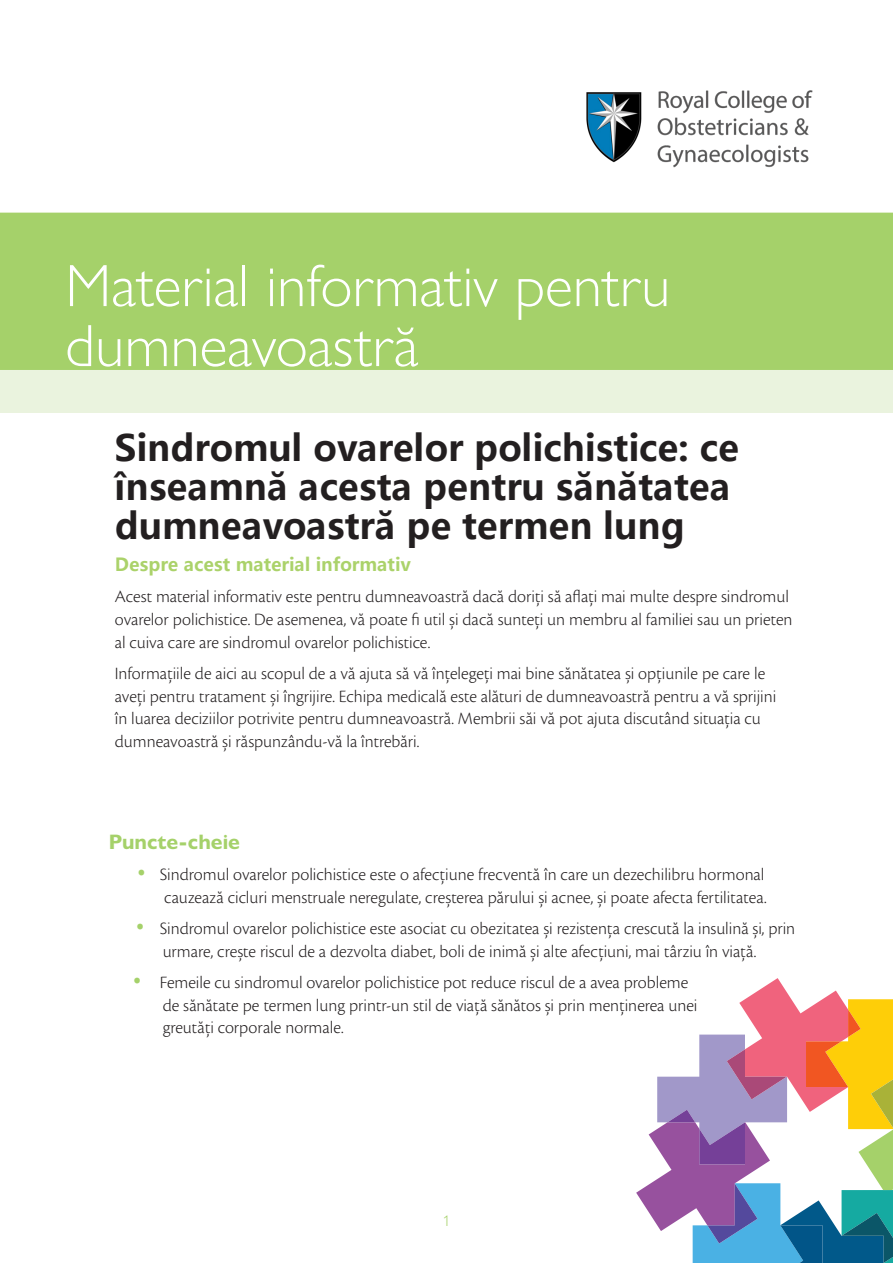
<style>
.page{position:relative;width:893px;height:1263px;background:#fff}
.page>*{position:absolute;margin:0;border:0;box-sizing:border-box;transform-origin:0 0}
.PI_Information_for_you{font:300 60px "Gill Sans Nova";color:#fff}
.PI_body_text_lp{font:700 36px/39px "Microsoft Ya Hei";color:#231f20}
.PI_body_text{font:700 21px "Gill Sans Nova";color:#a5d16a}
.PI_body_text_lp-2{font:300 18px/22.5px "Cronos Pro";color:#231f20}
.PI_body_text_lp-3{font:700 18px "Microsoft Ya Hei";color:#abd26a}
.PI_page_number{font:300 15px "Gill Sans Nova";color:#a5d16a}
.s1{font-size:31.5px;color:#a5d16a}
</style>
<div class="page">
<svg style="left:636px;top:978px;width:257px;height:285px"></svg>
<div style="left:0;top:370px;width:893px;height:42px;background:#eaf3de"></div>
<div style="left:0;top:213px;width:893px;height:157px;background:#a5d16a"></div>
<img style="left:586px;top:90px;width:227px;height:78px">
<p class="PI_Information_for_you" style="left:65px;top:252px;width:607px">Material informativ pentru</p>
<p class="PI_Information_for_you" style="left:65px;top:312px;width:355px">dumneavoastră</p>
<p class="PI_body_text_lp" style="left:115px;top:428px;width:626px">Sindromul ovarelor polichistice: ce înseamnă acesta pentru sănătatea dumneavoastră pe termen lung</p>
<p class="PI_body_text_lp-3" style="left:115px;top:552px;width:297px">Despre acest material informativ</p>
<p class="PI_body_text_lp-2" style="left:115px;top:585px;width:679px">Acest material informativ este pentru dumneavoastră dacă doriți să aflați mai multe despre sindromul ovarelor polichistice. De asemenea, vă poate fi util și dacă sunteți un membru al familiei sau un prieten al cuiva care are sindromul ovarelor polichistice.</p>
<p class="PI_body_text_lp-2" style="left:115px;top:662px;width:663px">Informațiile de aici au scopul de a vă ajuta să vă înțelegeți mai bine sănătatea și opțiunile pe care le aveți pentru tratament și îngrijire. Echipa medicală este alături de dumneavoastră pentru a vă sprijini în luarea deciziilor potrivite pentru dumneavoastră. Membrii săi vă pot ajuta discutând situația cu dumneavoastră și răspunzându-vă la întrebări.</p>
<p class="PI_body_text" style="left:109px;top:829px;width:133px">Puncte-cheie</p>
<p class="PI_body_text_lp-2" style="left:137px;top:863px;width:631px;text-align:right"><span class="s1">•</span> Sindromul ovarelor polichistice este o afecțiune frecventă în care un dezechilibru hormonal cauzează cicluri menstruale neregulate, creșterea părului și acnee, și poate afecta fertilitatea.</p>
<p class="PI_body_text_lp-2" style="left:163px;top:917px;width:634px;text-indent:-27px"><span class="s1">•</span> Sindromul ovarelor polichistice este asociat cu obezitatea și rezistența crescută la insulină și, prin urmare, crește riscul de a dezvolta diabet, boli de inimă și alte afecțiuni, mai târziu în viață.</p>
<p class="PI_body_text_lp-2" style="left:163px;top:971px;width:536px;text-indent:-30px"><span class="s1">•</span> Femeile cu sindromul ovarelor polichistice pot reduce riscul de a avea probleme de sănătate pe termen lung printr-un stil de viață sănătos și prin menținerea unei greutăți corporale normale.</p>
<p class="PI_page_number" style="left:443px;top:1213px;width:9px">1</p>
</div>
